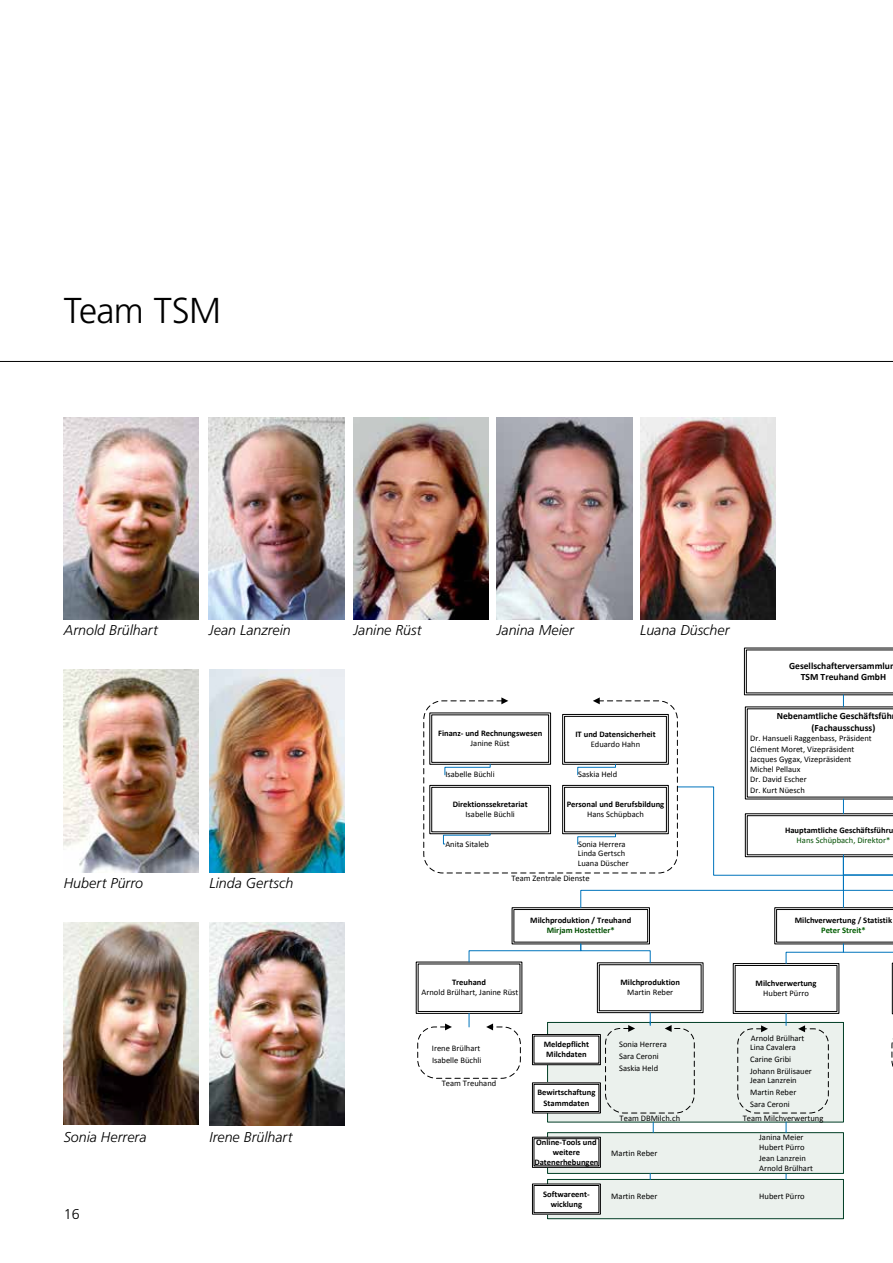
<style>
.page{position:relative;width:893px;height:1263px;background:#fff}
.page>*{position:absolute;margin:0;border:0;box-sizing:border-box;transform-origin:0 0}
.t1{font:300 36px "Frutiger";letter-spacing:-.015em;color:#000}
.t2{font:italic 300 14.25px "Frutiger";color:#000}
.t3{font:300 14.25px "Frutiger";color:#000}
.t4{font:700 9.6px/11.6px "CALIBRI";color:#000;text-align:center}
.t5{font:8.55px/10.2px "CALIBRI";color:#000}
.t6{font:700 8.55px/10.2px "CALIBRI";color:#000;text-align:center}
.t7{font:8.55px "CALIBRI";color:#004e00}
.t8{font:700 8.55px "CALIBRI";color:#004e00}
.t9{font:700 8.55px "CALIBRI";color:#005d00}
</style>
<div class="page">
<div style="left:548px;top:1179px;width:295px;height:40px;background:#ebf1ed"></div>
<div style="left:547px;top:1179px;width:297px;height:40px;border:1px solid #003e25"></div>
<div style="left:548px;top:1133px;width:295px;height:40px;background:#ebf1ed"></div>
<div style="left:547px;top:1132px;width:297px;height:41px;border:1px solid #003e25"></div>
<div style="left:548px;top:1022px;width:295px;height:100px;background:#ebf1ed"></div>
<svg style="left:532px;top:1183px;width:69px;height:32px"></svg>
<svg style="left:532px;top:1136px;width:69px;height:32px;background:#d2d2d2"></svg>
<svg style="left:415px;top:647px;width:478px;height:467px"></svg>
<hr style="left:0;top:361px;width:893px;height:1px;background:#000">
<img style="left:64px;top:417px;width:135px;height:203px">
<img style="left:209px;top:670px;width:136px;height:202px">
<img style="left:64px;top:670px;width:135px;height:202px">
<img style="left:209px;top:417px;width:135px;height:203px">
<img style="left:354px;top:417px;width:135px;height:203px">
<img style="left:497px;top:417px;width:135px;height:203px">
<img style="left:640px;top:417px;width:135px;height:203px">
<img style="left:209px;top:923px;width:136px;height:202px">
<img style="left:64px;top:922px;width:135px;height:203px">
<h1 class="t1" style="left:64px;top:295px;width:159px">Team TSM</h1>
<h2 class="t2" style="left:64px;top:624px;width:96px">Arnold Brülhart</h2>
<h2 class="t2" style="left:209px;top:624px;width:83px">Jean Lanzrein</h2>
<h2 class="t2" style="left:354px;top:624px;width:69px">Janine Rüst</h2>
<h2 class="t2" style="left:497px;top:624px;width:78px">Janina Meier</h2>
<h2 class="t2" style="left:640px;top:624px;width:91px">Luana Düscher</h2>
<p class="t6" style="left:438px;top:728px;width:106px">Finanz- und Rechnungswesen</p>
<p class="t5" style="left:471px;top:739px;width:41px">Janine Rüst</p>
<p class="t5" style="left:445px;top:770px;width:51px">Isabelle Büchli</p>
<p class="t6" style="left:575px;top:729px;width:82px">IT und Datensicherheit</p>
<p class="t5" style="left:591px;top:740px;width:51px">Eduardo Hahn</p>
<p class="t5" style="left:578px;top:770px;width:41px">Saskia Held</p>
<h2 class="t2" style="left:64px;top:877px;width:81px">Hubert Pürro</h2>
<h2 class="t2" style="left:209px;top:877px;width:85px">Linda Gertsch</h2>
<p class="t6" style="left:567px;top:799px;width:99px">Personal und Berufsbildung</p>
<p class="t5" style="left:587px;top:810px;width:58px">Hans Schüpbach</p>
<p class="t5" style="left:578px;top:839px;width:49px">Sonia Herrera</p>
<p class="t5" style="left:511px;top:873px;width:80px">Team Zentrale Dienste</p>
<p class="t6" style="left:453px;top:799px;width:77px">Direktionssekretariat</p>
<p class="t5" style="left:465px;top:810px;width:51px">Isabelle Büchli</p>
<p class="t5" style="left:445px;top:839px;width:45px">Anita Sitaleb</p>
<p class="t5" style="left:578px;top:848px;width:52px">Linda Gertsch<br>Luana Düscher</p>
<p class="t6" style="left:530px;top:915px;width:102px">Milchproduktion / Treuhand</p>
<p class="t8" style="left:547px;top:926px;width:69px">Mirjam Hostettler*</p>
<p class="t4" style="left:789px;top:660px;width:108px">Gesellschafterversammlun<br>TSM Treuhand GmbH</p>
<p class="t4" style="left:812px;top:711px;width:82px;text-align:left;text-indent:-35px">Nebenamtliche Geschäftsfüh (Fachausschuss)</p>
<p class="t5" style="left:750px;top:734px;width:123px">Dr. Hansueli Raggenbass, Präsident<br>Clément Moret, Vizepräsident<br>Jacques Gygax, Vizepräsident<br>Michel Pellaux<br>Dr. David Escher<br>Dr. Kurt Nüesch</p>
<p class="t5" style="left:830px;top:752px;width:42px">Carine Gribi</p>
<p class="t6" style="left:785px;top:825px;width:110px">Hauptamtliche Geschäftsführu</p>
<p class="t7" style="left:797px;top:837px;width:95px">Hans Schüpbach, Direktor*</p>
<p class="t6" style="left:795px;top:915px;width:99px">Milchverwertung / Statistik</p>
<p class="t9" style="left:821px;top:926px;width:46px">Peter Streit*</p>
<h2 class="t2" style="left:64px;top:1131px;width:84px">Sonia Herrera</h2>
<h2 class="t2" style="left:209px;top:1131px;width:84px">Irene Brülhart</h2>
<p class="t6" style="left:452px;top:977px;width:36px">Treuhand</p>
<p class="t5" style="left:422px;top:988px;width:98px">Arnold Brülhart, Janine Rüst</p>
<p class="t6" style="left:620px;top:977px;width:61px">Milchproduktion</p>
<p class="t5" style="left:627px;top:988px;width:48px">Martin Reber</p>
<p class="t6" style="left:756px;top:978px;width:62px">Milchverwertung</p>
<p class="t5" style="left:763px;top:989px;width:47px">Hubert Pürro</p>
<p class="t5" style="left:432px;top:1043px;width:50px">Irene Brülhart</p>
<p class="t5" style="left:432px;top:1055px;width:51px">Isabelle Büchli</p>
<p class="t5" style="left:442px;top:1079px;width:56px">Team Treuhand</p>
<p class="t6" style="left:544px;top:1039px;width:47px;text-align:left">Meldepflicht<br>Milchdaten</p>
<p class="t6" style="left:537px;top:1087px;width:60px">Bewirtschaftung<br>Stammdaten</p>
<p class="t5" style="left:619px;top:1039px;width:49px">Sonia Herrera</p>
<p class="t5" style="left:619px;top:1063px;width:41px">Saskia Held</p>
<p class="t5" style="left:619px;top:1051px;width:41px">Sara Ceroni</p>
<p class="t5" style="left:751px;top:1033px;width:55px">Arnold Brülhart</p>
<p class="t5" style="left:750px;top:1076px;width:48px">Jean Lanzrein</p>
<p class="t5" style="left:750px;top:1042px;width:63px;line-height:12.1px">Lina Cavalera<br>Carine Gribi<br>Johann Brülisauer</p>
<p class="t5" style="left:750px;top:1087px;width:48px;line-height:12.1px">Martin Reber<br>Sara Ceroni</p>
<p class="t5" style="left:620px;top:1113px;width:62px">Team DBMilch.ch</p>
<p class="t5" style="left:743px;top:1113px;width:82px">Team Milchverwertung</p>
<p class="t6" style="left:534px;top:1137px;width:66px">Online-Tools und weitere<br>Datenerhebungen</p>
<p class="t5" style="left:611px;top:1149px;width:48px">Martin Reber</p>
<p class="t5" style="left:759px;top:1132px;width:46px">Janina Meier</p>
<p class="t5" style="left:759px;top:1143px;width:47px">Hubert Pürro</p>
<p class="t5" style="left:759px;top:1164px;width:55px">Arnold Brülhart</p>
<p class="t5" style="left:759px;top:1154px;width:48px">Jean Lanzrein</p>
<h2 class="t3" style="left:64px;top:1208px;width:17px">16</h2>
<p class="t6" style="left:543px;top:1189px;width:48px">Softwareent&shy;wicklung</p>
<p class="t5" style="left:611px;top:1191px;width:48px">Martin Reber</p>
<p class="t5" style="left:759px;top:1191px;width:47px">Hubert Pürro</p>
</div>
